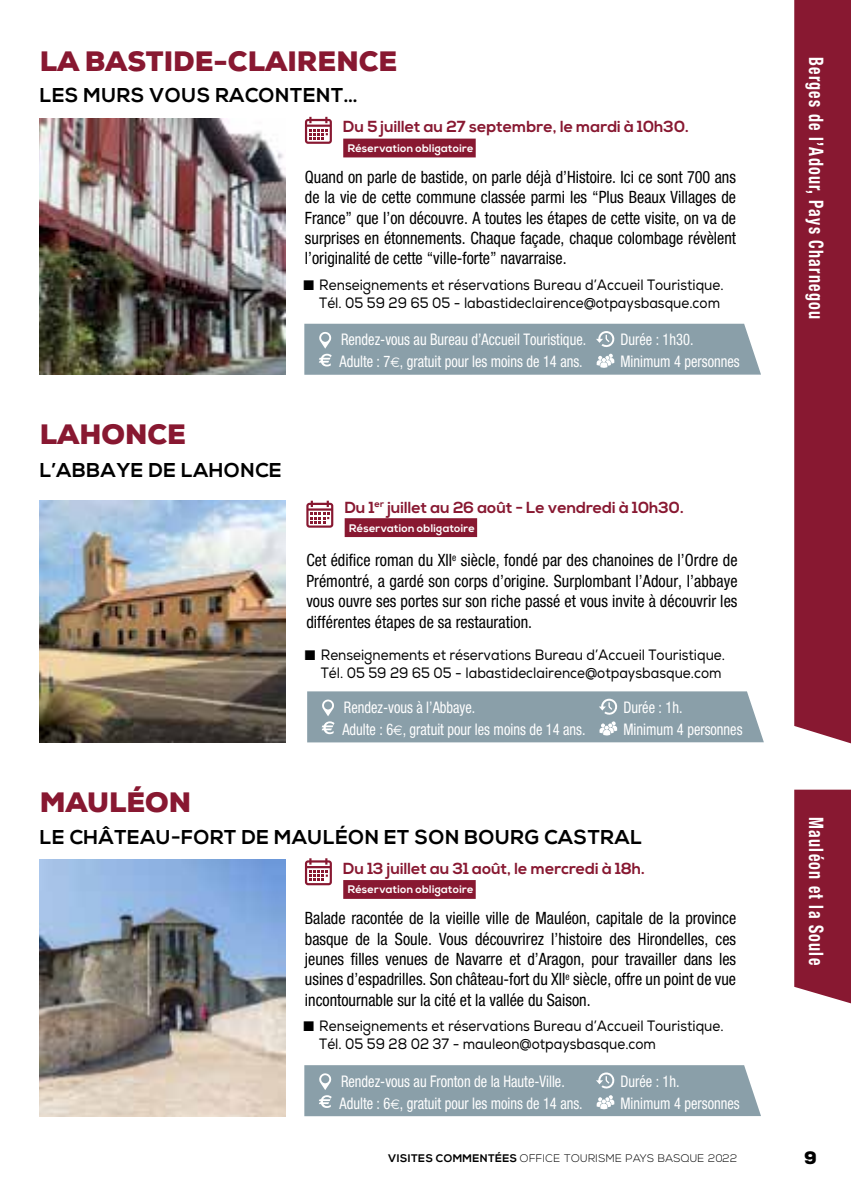
<style>
.page{position:relative;width:851px;height:1191px;background:#fff}
.page>*{position:absolute;margin:0;border:0;box-sizing:border-box;transform-origin:0 0}
.t1{font:900 28px "Nexa";color:#881831}
.t2{font:700 20px "Nexa";letter-spacing:.03em;color:#000}
.t3{font:700 condensed 20px "Helvetica Neue";letter-spacing:.08em;color:#fff;scale:.8 1}
.t4{font:900 18px "Nexa";color:#000}
.t5{font:condensed 17px/20.4px "Helvetica Neue";color:#000;text-align:justify;scale:.95 1}
.t6{font:condensed 16px "Helvetica Neue";color:#fff;scale:.9 1}
.t7{font:700 16px "Nexa";color:#881831}
.t8{font:15px/18px "Nexa";color:#000;text-align:right;scale:.9 1}
.t9{font:700 11px "Nexa";letter-spacing:.025em;color:#fff}
.t10{font:300 11px "Nexa";letter-spacing:.03em;color:#000}
.s1{font-family:"Euro Sans";font-stretch:normal;font-size:14px}
.s2{font-weight:700}
</style>
<div class="page">
<img style="left:40px;top:860px;width:245px;height:256px">
<div style="left:343px;top:880px;width:132px;height:19px;background:#881831"></div>
<svg style="left:305px;top:858px;width:27px;height:27px"></svg>
<div style="left:304px;top:1065px;width:457px;height:51px;background:#8a9fa9"></div>
<img style="left:40px;top:501px;width:245px;height:241px">
<div style="left:344px;top:518px;width:133px;height:19px;background:#881831"></div>
<svg style="left:306px;top:501px;width:27px;height:27px"></svg>
<div style="left:307px;top:691px;width:456px;height:51px;background:#8a9fa9"></div>
<img style="left:40px;top:118px;width:245px;height:257px">
<div style="left:343px;top:139px;width:132px;height:18px;background:#881831"></div>
<svg style="left:305px;top:117px;width:27px;height:27px"></svg>
<div style="left:304px;top:324px;width:457px;height:51px;background:#8a9fa9"></div>
<div style="left:794px;top:0;width:56px;height:743px;background:#881831"></div>
<svg style="left:794px;top:789px;width:56px;height:214px;background:#8d233b"></svg>
<h1 class="t1" style="left:40px;top:43px;width:356px">LA BASTI DE-CLAIRENCE</h1>
<p class="t2" style="left:40px;top:84px;width:191px">Les murs vous racontent</p>
<p class="t2" style="left:344px;top:84px;width:16px">…</p>
<p class="t7" style="left:343px;top:117px;width:347px">Du 5 juillet au 27 septembre, le mardi à 10h30.</p>
<p class="t9" style="left:347px;top:142px;width:127px">Réservation obligatoire</p>
<p class="t5" style="left:305px;top:166px;width:455px">Quand on parle de bastide, on parle déjà d’Histoire. Ici ce sont 700 ans de la vie de cette commune classée parmi les “Plus Beaux Villages de France” que l’on découvre. A toutes les étapes de cette visite, on va de surprises en étonnements. Chaque façade, chaque colombage révèlent l’originalité de cette “ville-forte” navarraise.</p>
<h1 class="t1" style="left:40px;top:416px;width:145px">LAHONCE</h1>
<p class="t2" style="left:40px;top:458px;width:200px">L’Abbaye de Lahonce</p>
<h1 class="t1" style="left:40px;top:784px;width:153px">MAULÉON</h1>
<p class="t8" style="left:303px;top:276px;width:468px">■ Renseignements et réservations Bureau d’Accueil Touristique.<br>Tél. 05 59 29 65 05 - labastideclairence@otpaysbasque.com</p>
<p class="t6" style="left:341px;top:330px;width:274px">Rendez-vous au Bureau d’Accueil Touristique.</p>
<p class="t6" style="left:620px;top:330px;width:83px">Durée : 1h30.</p>
<p class="t6" style="left:339px;top:352px;width:272px">Adulte : 7<span class="s1">€</span>, gratuit pour les moins de 14 ans.</p>
<p class="t6" style="left:620px;top:352px;width:134px">Minimum 4 personnes</p>
<p class="t7" style="left:344px;top:498px;width:341px">Du 1<sup>er</sup> juillet au 26 août - Le vendredi à 10h30.</p>
<p class="t9" style="left:349px;top:521px;width:127px">Réservation obligatoire</p>
<p class="t5" style="left:306px;top:550px;width:455px">Cet édifice roman du XII<sup>e</sup> siècle, fondé par des chanoines de l’Ordre de Prémontré, a gardé son corps d’origine. Surplombant l’Adour, l’abbaye vous ouvre ses portes sur son riche passé et vous invite à découvrir les différentes étapes de sa restauration.</p>
<p class="t8" style="left:305px;top:646px;width:468px">■ Renseignements et réservations Bureau d’Accueil Touristique.<br>Tél. 05 59 29 65 05 - labastideclairence@otpaysbasque.com</p>
<p class="t6" style="left:344px;top:698px;width:147px">Rendez-vous à l’Abbaye.</p>
<p class="t6" style="left:623px;top:698px;width:67px">Durée : 1h.</p>
<p class="t6" style="left:342px;top:720px;width:272px">Adulte : 6<span class="s1">€</span>, gratuit pour les moins de 14 ans.</p>
<p class="t6" style="left:623px;top:720px;width:134px">Minimum 4 personnes</p>
<p class="t2" style="left:40px;top:825px;width:75px">le châtea</p>
<p class="t2" style="left:156px;top:825px;width:40px">u-fort</p>
<p class="t2" style="left:242px;top:825px;width:402px">DE MAULÉON ET SON BOURG CASTRAL</p>
<p class="t7" style="left:343px;top:858px;width:303px">Du 13 juillet au 31 août, le mercredi à 18h.</p>
<p class="t9" style="left:347px;top:883px;width:127px">Réservation obligatoire</p>
<p class="t5" style="left:305px;top:908px;width:455px">Balade racontée de la vieille ville de Mauléon, capitale de la province basque de la Soule. Vous découvrirez l’histoire des Hirondelles, ces jeunes filles venues de Navarre et d’Aragon, pour travailler dans les usines d’espadrilles. Son château-fort du XII<sup>e</sup> siècle, offre un point de vue incontournable sur la cité et la vallée du Saison.</p>
<p class="t8" style="left:319px;top:1017px;width:450px;text-align:left;text-indent:-16px">■ Renseignements et réservations Bureau d’Accueil Touristique.<br>Tél. 05 59 28 02 37 - mauleon@otpaysbasque.com</p>
<p class="t6" style="left:341px;top:1072px;width:250px">Rendez-vous au Fronton de la Haute-Ville.</p>
<p class="t6" style="left:620px;top:1072px;width:67px">Durée : 1h.</p>
<p class="t6" style="left:339px;top:1094px;width:272px">Adulte : 6<span class="s1">€</span>, gratuit pour les moins de 14 ans.</p>
<p class="t6" style="left:620px;top:1094px;width:134px">Minimum 4 personnes</p>
<p class="t3" style="left:828px;top:57px;width:329px;rotate:90deg">Berges de l’Adour, Pays Charnegou</p>
<p class="t3" style="left:828px;top:817px;width:186px;rotate:90deg">Mauléon et la Soule</p>
<p class="t10" style="left:388px;top:1151px;width:351px"><span class="s2">VISITES COMMENTÉES</span> OFFICE TOURISME PAYS BASQUE 2022</p>
<p class="t4" style="left:804px;top:1146px;width:14px">9</p>
</div>
